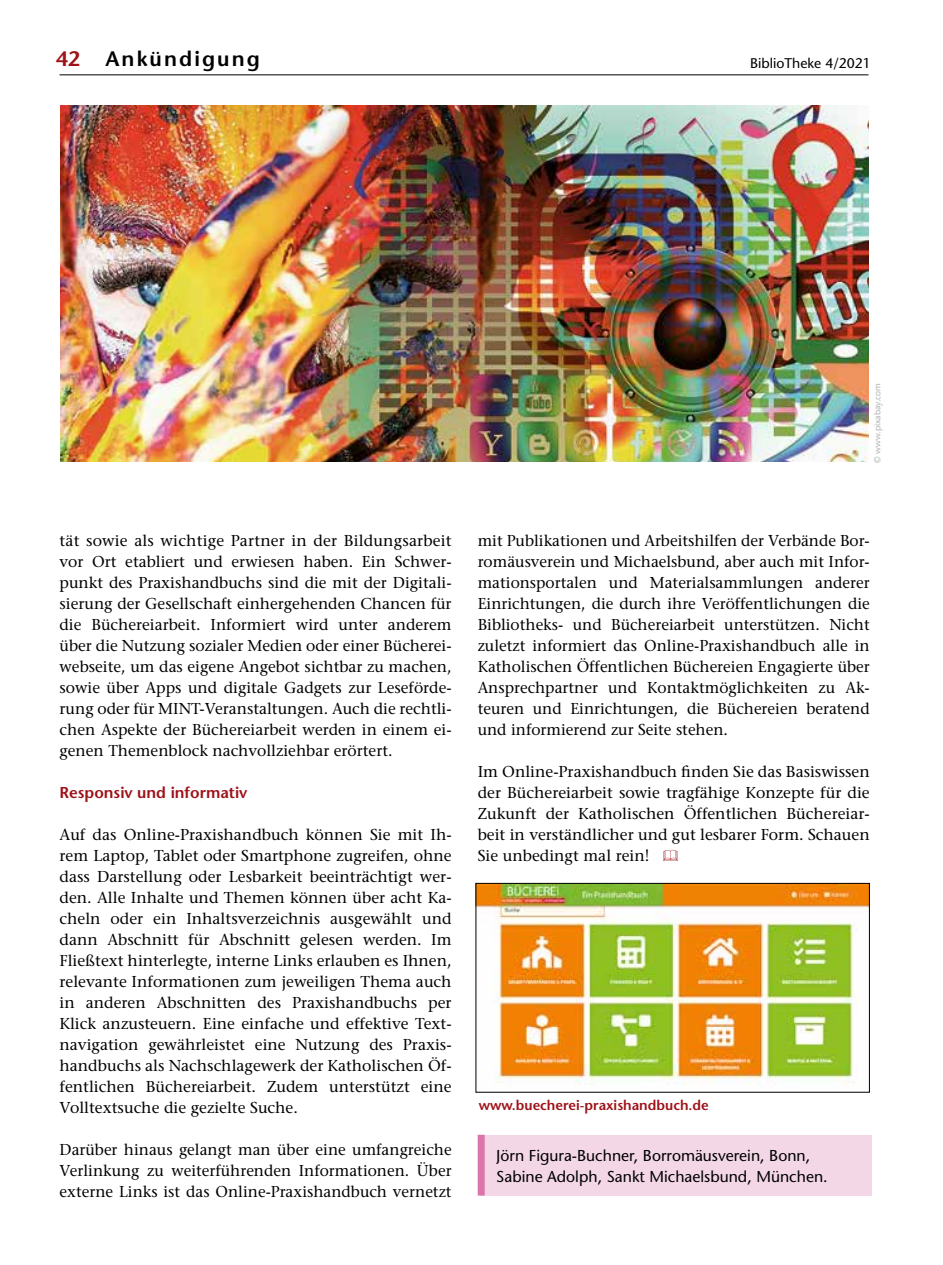
<style>
.page{position:relative;width:943px;height:1265px;background:#fff}
.page>*{position:absolute;margin:0;border:0;box-sizing:border-box;transform-origin:0 0}
.t1{font:600 21px "Stone Sans";letter-spacing:.1em;color:#000}
.t2{font:15.75px/21px "Stone Serif";color:#000;text-align:justify}
.t3{font:15.75px/21px "Stone Sans";color:#000}
.t4{font:600 15.75px "Stone Sans";color:#9e1219}
.t5{font:600 14px "Stone Sans";color:#9e1219}
.t6{font:14px "Stone Sans";color:#000}
.t7{font:8.75px "Stone Sans";color:#b1b4b4}
.s1{color:#9e1219}
</style>
<div class="page">
<hr style="left:60px;top:74px;width:808px;height:1px;background:#000">
<div style="left:480px;top:1135px;width:391px;height:61px;background:#f4d7e7"></div>
<div style="left:477px;top:1135px;width:7px;height:61px;background:#dc74ab"></div>
<svg style="left:663px;top:850px;width:14px;height:11px"></svg>
<img style="left:61px;top:105px;width:807px;height:356px">
<img style="left:477px;top:885px;width:390px;height:200px">
<div style="left:475px;top:883px;width:394px;height:210px;border:1px solid #000"></div>
<h1 class="t1" style="left:56px;top:46px;width:206px"><span class="s1">42</span> Ankündigung</h1>
<p class="t6" style="left:750px;top:55px;width:122px">BiblioTheke 4/2021</p>
<p class="t7" style="left:872px;top:463px;width:81px;rotate:-90deg">© www.pixabay.com</p>
<p class="t2" style="left:477px;top:530px;width:393px">mit Publikationen und Arbeitshilfen der Verbände Bor&shy;romäusverein und Michaelsbund, aber auch mit Infor&shy;mationsportalen und Materialsammlungen anderer Einrichtungen, die durch ihre Veröffentlichungen die Bibliotheks- und Büchereiarbeit unterstützen. Nicht zuletzt informiert das Online-Praxishandbuch alle in Katholischen Öffentlichen Büchereien Engagierte über Ansprechpartner und Kontaktmöglichkeiten zu Ak&shy;teuren und Einrichtungen, die Büchereien beratend und informierend zur Seite stehen.</p>
<p class="t2" style="left:477px;top:761px;width:393px">Im Online-Praxishandbuch finden Sie das Basiswissen der Büchereiarbeit sowie tragfähige Konzepte für die Zukunft der Katholischen Öffentlichen Büchereiar&shy;beit in verständlicher und gut lesbarer Form. Schauen Sie unbedingt mal rein!</p>
<p class="t2" style="left:60px;top:530px;width:393px">tät sowie als wichtige Partner in der Bildungsarbeit vor Ort etabliert und erwiesen haben. Ein Schwer&shy;punkt des Praxishandbuchs sind die mit der Digitali&shy;sierung der Gesellschaft einhergehenden Chancen für die Büchereiarbeit. Informiert wird unter anderem über die Nutzung sozialer Medien oder einer Bücherei&shy;webseite, um das eigene Angebot sichtbar zu machen, sowie über Apps und digitale Gadgets zur Leseförde&shy;rung oder für MINT-Veranstaltungen. Auch die rechtli&shy;chen Aspekte der Büchereiarbeit werden in einem ei&shy;genen Themenblock nachvollziehbar erörtert.</p>
<p class="t4" style="left:60px;top:783px;width:189px">Responsiv und informativ</p>
<p class="t2" style="left:60px;top:824px;width:393px">Auf das Online-Praxishandbuch können Sie mit Ih&shy;rem Laptop, Tablet oder Smartphone zugreifen, ohne dass Darstellung oder Lesbarkeit beeinträchtigt wer&shy;den. Alle Inhalte und Themen können über acht Ka&shy;cheln oder ein Inhaltsverzeichnis ausgewählt und dann Abschnitt für Abschnitt gelesen werden. Im Fließtext hinterlegte, interne Links erlauben es Ihnen, relevante Informationen zum jeweiligen Thema auch in anderen Abschnitten des Praxishandbuchs per Klick anzusteuern. Eine einfache und effektive Text&shy;navigation gewährleistet eine Nutzung des Praxis&shy;handbuchs als Nachschlagewerk der Katholischen Öf&shy;fentlichen Büchereiarbeit. Zudem unterstützt eine Volltextsuche die gezielte Suche.</p>
<p class="t2" style="left:60px;top:1139px;width:393px">Darüber hinaus gelangt man über eine umfangreiche Verlinkung zu weiterführenden Informationen. Über externe Links ist das Online-Praxishandbuch vernetzt</p>
<p class="t3" style="left:496px;top:1145px;width:333px">Jörn Figura-Buchner, Borromäusverein, Bonn,<br>Sabine Adolph, Sankt Michaelsbund, München.</p>
<p class="t5" style="left:479px;top:1096px;width:231px">www.buecherei-praxishandbuch.de</p>
</div>
